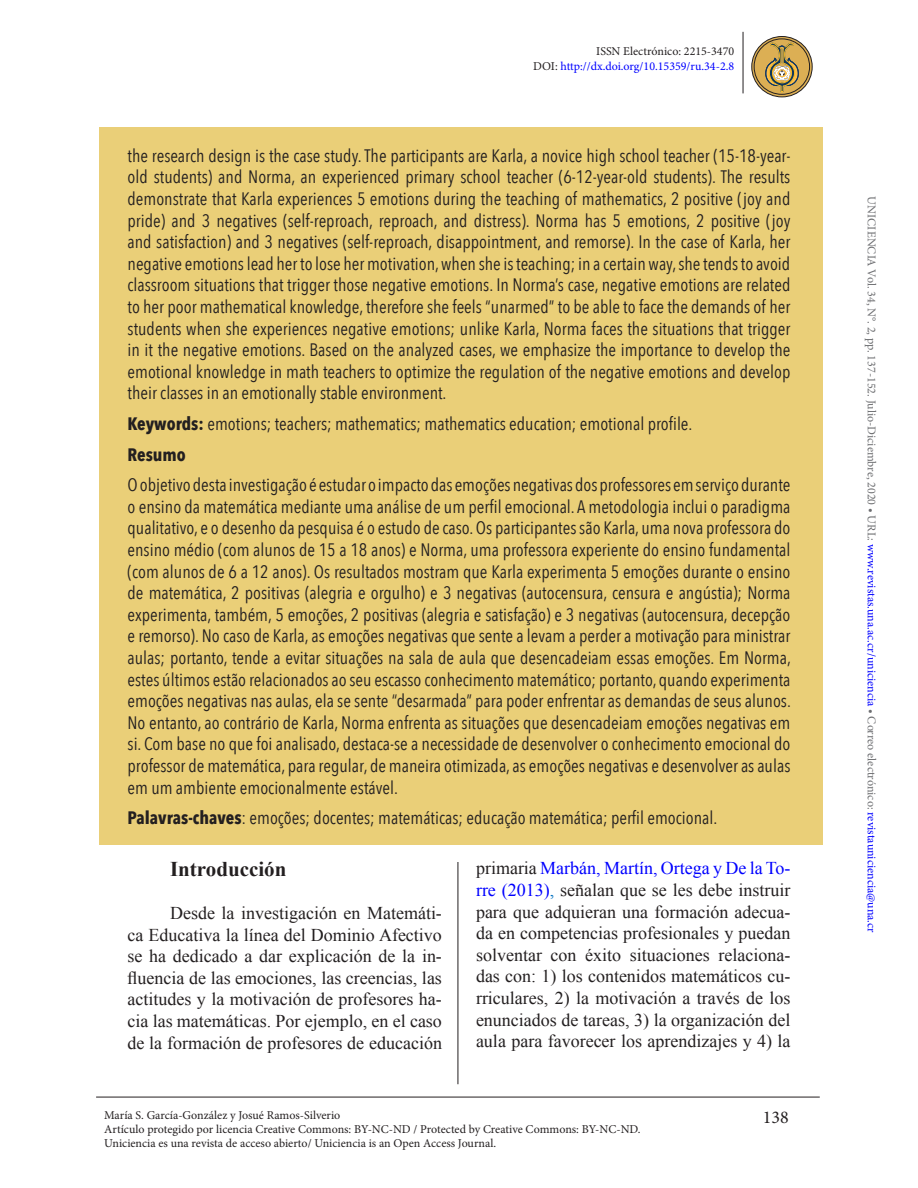
<style>
.page{position:relative;width:918px;height:1188px;background:#fff}
.page>*{position:absolute;margin:0;border:0;box-sizing:border-box;transform-origin:0 0}
.subtitulo_01{font:700 21px "Times New Roman";color:#231f20}
.resumen{font:18px/21.6px "Avenir Next Condensed";color:#231f20;text-align:justify}
.texto_general{font:18px/21.6px "Times New Roman";color:#231f20;text-align:justify}
.resumen-2{font:700 18px "Avenir Next Condensed";color:#231f20}
.t1{font:18px "Minion Pro";color:#231f20}
.t2{font:12px/14.4px "Minion Pro";color:#231f20}
.t3{font:12px "Minion Pro";color:#6c6d70}
.t4{font:12px/14.4px "Minion Pro";color:#00f;text-align:right}
.s1{color:#231f20}
.s2{font-weight:700}
.s3{color:#00f}
.s4{color:#0070c0}
</style>
<div class="page">
<hr style="left:743px;top:32px;width:1px;height:61px;background:#231f20">
<hr style="left:458px;top:110px;width:1px;height:974px;background:#231f20">
<hr style="left:96px;top:1097px;width:724px;height:1px;background:#231f20">
<svg style="left:752px;top:37px;width:60px;height:60px"></svg>
<div style="left:754px;top:39px;width:56px;height:56px;border:1px solid #231f20;border-radius:50%"></div>
<div style="left:751px;top:36px;width:62px;height:61px;border:1px solid #231f20;border-radius:50%"></div>
<svg style="left:765px;top:42px;width:34px;height:50px"></svg>
<div style="left:432px;top:106px;width:53px;height:756px;background:#fff"></div>
<div style="left:99px;top:128px;width:724px;height:717px;background:#eacf78"></div>
<p class="t4" style="left:533px;top:45px;width:203px"><span class="s1">ISSN Electrónico: 2215-3470<br>DOI:</span> http://dx.doi.org/10.15359/ru.34-2.8</p>
<p class="resumen" style="left:128px;top:144px;width:664px">the research design is the case study. The participants are Karla, a novice high school teacher (15-18-year&shy;old students) and Norma, an experienced primary school teacher (6-12-year-old students). The results demonstrate that Karla experiences 5 emotions during the teaching of mathematics, 2 positive (joy and pride) and 3 negatives (self-reproach, reproach, and distress). Norma has 5 emotions, 2 positive (joy and satisfaction) and 3 negatives (self-reproach, disappointment, and remorse). In the case of Karla, her negative emotions lead her to lose her motivation, when she is teaching; in a certain way, she tends to avoid classroom situations that trigger those negative emotions. In Norma’s case, negative emotions are related to her poor mathematical knowledge, therefore she feels “unarmed” to be able to face the demands of her students when she experiences negative emotions; unlike Karla, Norma faces the situations that trigger in it the negative emotions. Based on the analyzed cases, we emphasize the importance to develop the emotional knowledge in math teachers to optimize the regulation of the negative emotions and develop their classes in an emotionally stable environment.</p>
<p class="resumen" style="left:128px;top:412px;width:566px"><span class="s2">Keywords:</span> emotions; teachers; mathematics; mathematics education; emotional profile.</p>
<p class="resumen-2" style="left:128px;top:443px;width:60px">Resumo</p>
<p class="resumen" style="left:128px;top:473px;width:665px">O objetivo desta investigação é estudar o impacto das emoções negativas dos professores em serviço durante o ensino da matemática mediante uma análise de um perfil emocional. A metodologia inclui o paradigma qualitativo, e o desenho da pesquisa é o estudo de caso. Os participantes são Karla, uma nova professora do ensino médio (com alunos de 15 a 18 anos) e Norma, uma professora experiente do ensino fundamental (com alunos de 6 a 12 anos). Os resultados mostram que Karla experimenta 5 emoções durante o ensino de matemática, 2 positivas (alegria e orgulho) e 3 negativas (autocensura, censura e angústia); Norma experimenta, também, 5 emoções, 2 positivas (alegria e satisfação) e 3 negativas (autocensura, decepção e remorso). No caso de Karla, as emoções negativas que sente a levam a perder a motivação para ministrar aulas; portanto, tende a evitar situações na sala de aula que desencadeiam essas emoções. Em Norma, estes últimos estão relacionados ao seu escasso conhecimento matemático; portanto, quando experimenta emoções negativas nas aulas, ela se sente “desarmada” para poder enfrentar as demandas de seus alunos.<br>No entanto, ao contrário de Karla, Norma enfrenta as situações que desencadeiam emoções negativas em si. Com base no que foi analisado, destaca-se a necessidade de desenvolver o conhecimento emocional do professor de matemática, para regular, de maneira otimizada, as emoções negativas e desenvolver as aulas em um ambiente emocionalmente estável.</p>
<p class="resumen" style="left:128px;top:806px;width:591px"><span class="s2">Palavras-chaves</span>: emoções; docentes; matemáticas; educação matemática; perfil emocional.</p>
<p class="subtitulo_01" style="left:170px;top:855px;width:118px">Introducción</p>
<p class="texto_general" style="left:128px;top:902px;width:316px;text-indent:43px">Desde la investigación en Matemáti&shy;ca Educativa la línea del Dominio Afectivo se ha dedicado a dar explicación de la in&shy;fluencia de las emociones, las creencias, las actitudes y la motivación de profesores ha&shy;cia las matemáticas. Por ejemplo, en el caso de la formación de profesores de educación</p>
<p class="texto_general" style="left:476px;top:857px;width:316px">primaria <span class="s3">Marbán, Martín, Ortega y De la To&shy;rre (2013)</span><span class="s4">,</span> señalan que se les debe instruir para que adquieran una formación adecua&shy;da en competencias profesionales y puedan solventar con éxito situaciones relaciona&shy;das con: 1) los contenidos matemáticos cu&shy;rriculares, 2) la motivación a través de los enunciados de tareas, 3) la organización del aula para favorecer los aprendizajes y 4) la</p>
<p class="t2" style="left:104px;top:1108px;width:538px">María S. García-González y Josué Ramos-Silverio<br>Artículo protegido por licencia Creative Commons: BY-NC-ND / Protected by Creative Commons: BY-NC-ND.<br>Uniciencia es una revista de acceso abierto/ Uniciencia is an Open Access Journal.</p>
<p class="t1" style="left:763px;top:1105px;width:27px">138</p>
<p class="t3" style="left:880px;top:196px;width:738px;rotate:90deg">UNICIENCIA Vol. 34, N°. 2, pp. 137-152. Julio-Diciembre, 2020 • URL: <span class="s3">www.revistas.una.ac.cr/uniciencia</span> • Correo electrónico: <span class="s3">revistauniciencia@una.cr</span></p>
</div>
